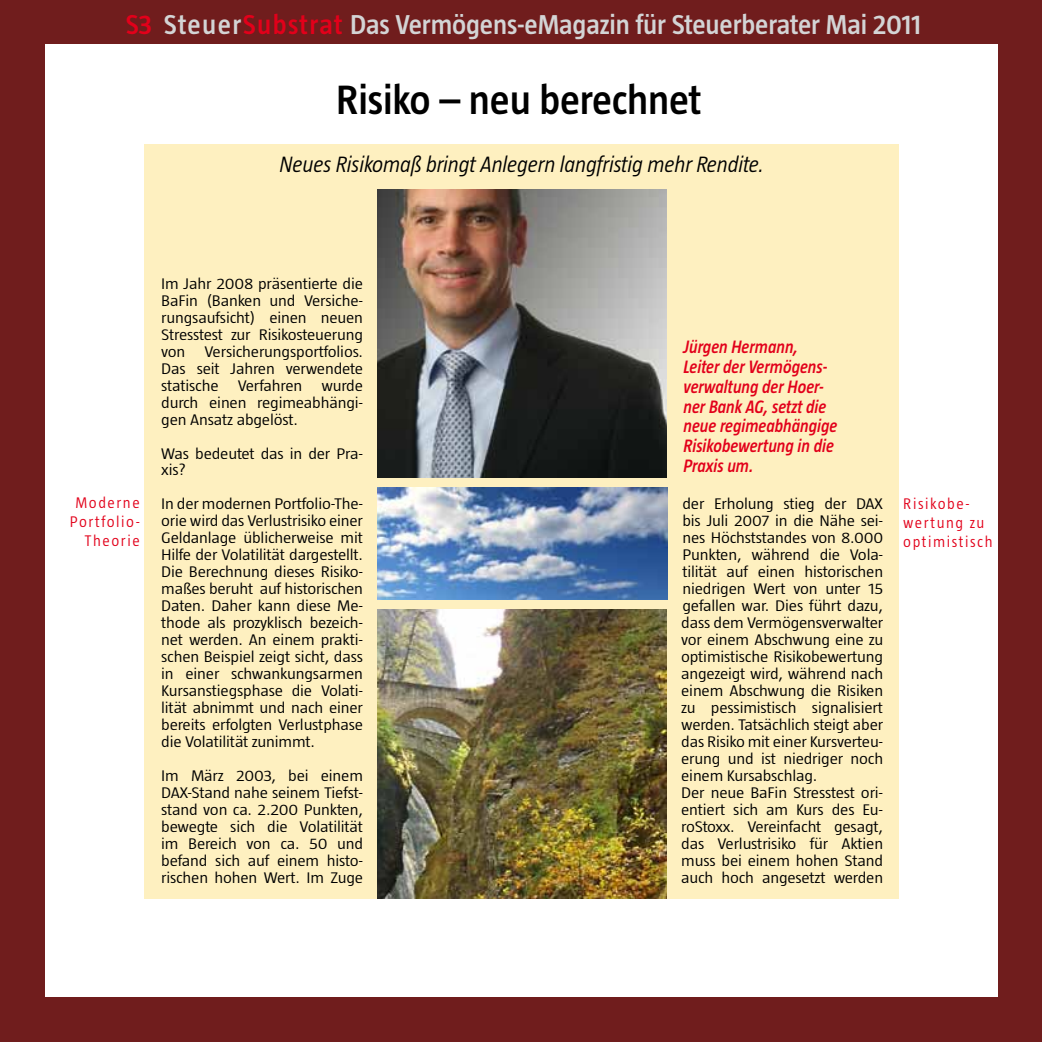
<style>
.page{position:relative;width:1042px;height:1042px;background:#701d1d}
.page>*{position:absolute;margin:0;border:0;box-sizing:border-box;transform-origin:0 0}
.t1{font:600 42px "Taz";letter-spacing:-.005em;color:#000}
.t2{font:600 28px "Taz";letter-spacing:-.005em;color:#d3d4d5}
.t3{font:italic 300 22.75px "Taz";letter-spacing:-.01em;color:#000}
.t4{font:italic 600 18.38px/19.9px "Taz";color:#e2001a;scale:.94 1}
.t5{font:300 15.75px/17px "Taz";letter-spacing:-.01em;color:#000;text-align:justify;scale:1.12 1}
.t6{font:300 15.75px/18.9px "Taz";letter-spacing:.1em;color:#e2001a;text-align:right}
.s1{color:#e2001a}
</style>
<div class="page">
<div style="left:45px;top:45px;width:952px;height:952px;background:#fff"></div>
<div style="left:143px;top:144px;width:755px;height:754px;background:#fef0c0"></div>
<img style="left:378px;top:189px;width:288px;height:289px">
<img style="left:378px;top:609px;width:288px;height:289px">
<img style="left:378px;top:488px;width:289px;height:111px">
<h2 class="t2" style="left:126px;top:9px;width:797px"><span class="s1">S3</span> Steuer<span class="s1">Substrat</span> Das Vermögens-eMagazin für Steuerberater Mai 2011</h2>
<h1 class="t1" style="left:336px;top:76px;width:367px">Risiko – neu berechnet</h1>
<h3 class="t3" style="left:279px;top:152px;width:486px">Neues Risikomaß bringt Anlegern langfristig mehr Rendite.</h3>
<p class="t5" style="left:161px;top:275px;width:182px">Im Jahr 2008 präsentierte die BaFin (Banken und Versiche&shy;rungsaufsicht) einen neuen Stresstest zur Risikosteuerung von Versicherungsportfolios.<br>Das seit Jahren verwendete statische Verfahren wurde durch einen regimeabhängi&shy;gen Ansatz abgelöst.</p>
<p class="t5" style="left:161px;top:444px;width:182px">Was bedeutet das in der Pra&shy;xis?</p>
<p class="t5" style="left:161px;top:495px;width:182px">In der modernen Portfolio-The&shy;orie wird das Verlustrisiko einer Geldanlage üblicherweise mit Hilfe der Volatilität dargestellt.<br>Die Berechnung dieses Risiko&shy;maßes beruht auf historischen Daten. Daher kann diese Me&shy;thode als prozyklisch bezeich&shy;net werden. An einem prakti&shy;schen Beispiel zeigt sicht, dass in einer schwankungsarmen Kursanstiegsphase die Volati&shy;lität abnimmt und nach einer bereits erfolgten Verlustphase die Volatilität zunimmt.</p>
<p class="t5" style="left:161px;top:767px;width:182px">Im März 2003, bei einem DAX-Stand nahe seinem Tiefst&shy;stand von ca. 2.200 Punkten, bewegte sich die Volatilität im Bereich von ca. 50 und befand sich auf einem histo&shy;rischen hohen Wert. Im Zuge</p>
<p class="t4" style="left:683px;top:336px;width:165px">Jürgen Hermann,<br>Leiter der Vermögens&shy;verwaltung der Hoer&shy;ner Bank AG, setzt die neue regimeabhängige<br>Risikobewertung in die<br>Praxis um.</p>
<p class="t6" style="left:70px;top:493px;width:71px">Moderne<br>Portfolio-<br>Theorie</p>
<p class="t6" style="left:903px;top:494px;width:91px;text-align:left">Risikobe&shy;wertung zu optimistisch</p>
<p class="t5" style="left:681px;top:495px;width:182px;text-align:left">der Erholung stieg der DAX bis Juli 2007 in die Nähe sei&shy;nes Höchststandes von 8.000<br>Punkten, während die Vola&shy;tilität auf einen historischen niedrigen Wert von unter 15 gefallen war. Dies führt dazu, dass dem Vermögensverwalter vor einem Abschwung eine zu optimistische Risikobewertung angezeigt wird, während nach einem Abschwung die Risiken zu pessimistisch signalisiert werden. Tatsächlich steigt aber das Risiko mit einer Kursverteu&shy;erung und ist niedriger noch einem Kursabschlag.<br>Der neue BaFin Stresstest ori&shy;entiert sich am Kurs des Eu&shy;roStoxx. Vereinfacht gesagt, das Verlustrisiko für Aktien muss bei einem hohen Stand auch hoch angesetzt werden</p>
</div>
